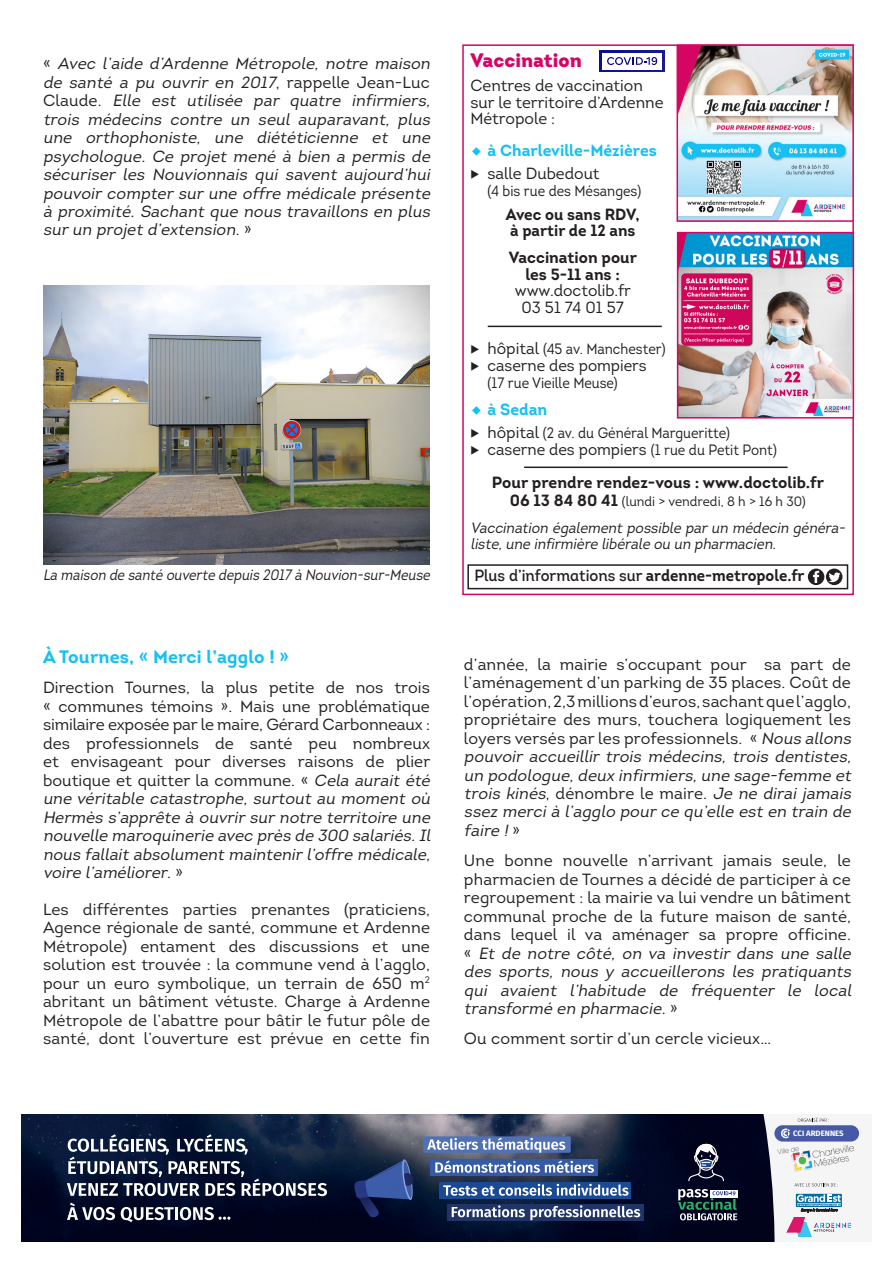
<style>
.page{position:relative;width:893px;height:1263px;background:#fff}
.page>*{position:absolute;margin:0;border:0;box-sizing:border-box;transform-origin:0 0}
.t1{font:900 19.5px "Intro";color:#d60564}
.t2{font:700 18px "Intro";letter-spacing:.01em;color:#15c0f2}
.t3{font:16.2px/18.5px "Intro";letter-spacing:.01em;color:#231f20}
.t4{font:italic 16.2px/18.5px "Intro";color:#231f20}
.t5{font:16.2px/18.5px "Intro";letter-spacing:-.01em;color:#231f20}
.t6{font:700 16.2px "Intro";color:#231f20}
.t7{font:16.2px "Intro";letter-spacing:.01em;color:#231f20;scale:.95 1}
.t8{font:16.2px "Intro Regular Alt";color:#231f20;scale:.93 1}
.t9{font:700 16.2px "Intro";color:#231f20;scale:.95 1}
.t10{font:700 16.2px "Intro";color:#15c0f2}
.t11{font:15px "Intro";color:#231f20;scale:.9 1}
.t12{font:italic 15px/16.5px "Intro";color:#231f20;scale:.94 1}
.t13{font:italic 15px "Intro";color:#231f20;scale:.89 1}
.t14{font:13.5px "Intro";color:#231f20;scale:.95 1}
.t15{font:700 7.8px "Fira Sans";color:#fff}
.s1{font-style:normal}
.s2{font-size:16.2px}
.s3{font-size:15px}
.s4{font-weight:700;font-size:16.2px}
.s5{font-family:"Intro";font-weight:700}
.s6{font-style:italic}
</style>
<div class="page">
<img style="left:21px;top:1114px;width:657px;height:128px">
<div style="left:794px;top:1114px;width:77px;height:128px;background:#f6f5f5"></div>
<div style="left:774px;top:1125px;width:85px;height:16px;background:#4658a6;border-radius:8px"></div>
<img style="left:841px;top:1145px;width:12px;height:18px">
<div style="left:795px;top:1193px;width:48px;height:15px;border:1px solid #fff"></div>
<img style="left:841px;top:1222px;width:9px;height:6px">
<svg style="left:678px;top:1114px;width:163px;height:128px"></svg>
<svg style="left:67px;top:1202px;width:48px;height:18px"></svg>
<svg style="left:121px;top:1207px;width:109px;height:15px"></svg>
<svg style="left:67px;top:1134px;width:260px;height:62px;background:#3e4a62"></svg>
<div style="left:423px;top:1136px;width:148px;height:17px;background:#5171b7;border-radius:2px"></div>
<div style="left:430px;top:1159px;width:168px;height:16px;background:#355aa8"></div>
<div style="left:439px;top:1182px;width:191px;height:16px;background:#194a93"></div>
<div style="left:447px;top:1204px;width:196px;height:16px;background:#203465"></div>
<svg style="left:427px;top:1137px;width:138px;height:16px"></svg>
<svg style="left:435px;top:1160px;width:159px;height:13px"></svg>
<svg style="left:443px;top:1184px;width:185px;height:12px"></svg>
<svg style="left:354px;top:1159px;width:59px;height:60px;background:#1e3263"></svg>
<svg style="left:452px;top:1205px;width:188px;height:15px"></svg>
<img style="left:43px;top:285px;width:387px;height:280px">
<img style="left:679px;top:47px;width:172px;height:172px">
<div style="left:676px;top:44px;width:178px;height:178px;border:2px solid #d60564"></div>
<div style="left:467px;top:564px;width:381px;height:25px;border:2px solid #231f20"></div>
<div style="left:808px;top:569px;width:16px;height:16px;background:#231f20;border-radius:50%"></div>
<svg style="left:813px;top:570px;width:6px;height:13px"></svg>
<svg style="left:826px;top:569px;width:16px;height:16px"></svg>
<svg style="left:828px;top:572px;width:12px;height:10px"></svg>
<img style="left:680px;top:235px;width:171px;height:181px">
<div style="left:677px;top:232px;width:177px;height:187px;border:2px solid #d60564"></div>
<img style="left:600px;top:51px;width:64px;height:21px">
<hr style="left:488px;top:326px;width:174px;height:1px;background:#231f20">
<hr style="left:524px;top:466px;width:264px;height:2px;background:#231f20">
<div style="left:602px;top:53px;width:60px;height:17px;background:#fff"></div>
<svg style="left:607px;top:57px;width:50px;height:8px"></svg>
<p class="t4" style="left:43px;top:55px;width:392px"><span class="s1">«</span> Avec l’aide d’Ardenne Métropole, notre maison de santé a pu ouvrir en 2017<span class="s1">, ra p p e l le J e a n - L u c C l a u d e .</span> Elle est utilisée par quatre infirmiers, trois médecins contre un seul auparavant, plus une orthophoniste, une diététicienne et une psychologue. Ce projet mené à bien a permis de sécuriser les Nouvionnais qui savent aujourd’hui pouvoir compter sur une offre médicale présente à proximité. Sachant que nous travaillons en plus surun projet d’extension<span class="s1">. »</span></p>
<p class="t1" style="left:470px;top:48px;width:113px">Vaccination</p>
<p class="t3" style="left:470px;top:76px;width:174px">Centres de vaccination</p>
<p class="t3" style="left:470px;top:93px;width:195px">sur le territoire d’Ardenne</p>
<p class="t3" style="left:470px;top:109px;width:86px">Métropole :</p>
<p class="t10" style="left:487px;top:140px;width:171px">à Charleville-Mézières</p>
<p class="t3" style="left:470px;top:165px;width:131px">◆ salle Dubedout</p>
<p class="t11" style="left:487px;top:182px;width:172px">(4 bis rue des Mésanges)</p>
<p class="t9" style="left:506px;top:204px;width:143px">Avec ou sans RDV,</p>
<p class="t9" style="left:510px;top:220px;width:133px">à partir de 12 ans</p>
<p class="t6" style="left:509px;top:247px;width:130px">Vaccination pour</p>
<p class="t6" style="left:525px;top:264px;width:96px">les 5-11 ans :</p>
<p class="t3" style="left:515px;top:282px;width:118px">www.doctolib.fr</p>
<p class="t3" style="left:521px;top:298px;width:104px">03 51 74 01 57</p>
<p class="t11" style="left:470px;top:340px;width:218px">◆ <span class="s2">hôpital</span> (45 av. Manchester)</p>
<p class="t7" style="left:470px;top:356px;width:187px">◆ caserne des pompiers</p>
<p class="t11" style="left:487px;top:373px;width:146px">(17 rue Vieille Meuse)</p>
<p class="t10" style="left:487px;top:399px;width:61px">à Sedan</p>
<p class="t11" style="left:470px;top:424px;width:290px">◆ <span class="s2">hôpital</span> (2 av. du Général Margueritte)</p>
<p class="t7" style="left:470px;top:440px;width:324px">◆ caserne des pompiers <span class="s3">(1 rue du Petit Pont)</span></p>
<p class="t6" style="left:492px;top:472px;width:334px">Pour prendre rendez-vous : www.doctolib.fr</p>
<p class="t14" style="left:510px;top:493px;width:313px"><span class="s4">06 13 84 80 41</span> (lundi &gt; vendredi, 8 h &gt; 16 h 30)</p>
<p class="t12" style="left:470px;top:519px;width:403px">Vaccination également possible parun médecin généra&shy;liste,une infirmière libérale ou un pharmacien.</p>
<p class="t13" style="left:43px;top:566px;width:440px">La maison de santé ouverte depuis 2017 à Nouvion-sur-Meuse</p>
<p class="t8" style="left:474px;top:565px;width:356px">Plus d’informations sur <span class="s5">ardenne-metropole.fr</span></p>
<p class="t2" style="left:43px;top:645px;width:248px">À Tournes, « Merci l’agglo ! »</p>
<p class="t3" style="left:43px;top:679px;width:388px">Direction Tournes, la plus petite de nos trois</p>
<p class="t5" style="left:43px;top:697px;width:388px">« communes témoins ». Mais une problématique similaire exposée par le maire, Gérard Carbonneaux :</p>
<p class="t4" style="left:43px;top:734px;width:392px"><span class="s1">des professionnels de santé peu nombreux et envisageant pour diverses raisons de plier boutique et quitter la commune. «</span> Cela aurait été une véritable catastrophe, surtout au moment où Hermès s’apprête à ouvrir sur notre territoire une nouvelle maroquinerie avec près de 300 salariés.Il nous fallait absolument maintenirl’offre médicale, voire l’améliorer<span class="s1">. »</span></p>
<p class="t3" style="left:43px;top:900px;width:388px;text-align:justify">Les différentes parties prenantes (praticiens, Agence régionale de santé, commune et Ardenne Métropole) entament des discussions et une solution est trouvée : la commune vend à l’agglo, pour un euro symbolique, un terrain de 650 m<sup>2 </sup>abritant un bâtiment vétuste. Charge à Ardenne Métropole de l’abattre pour bâtir le futur pôle de santé, dont l’ouverture est prévue en cette fin</p>
<p class="t3" style="left:464px;top:655px;width:392px">d’année, la mairie s’occupant pour sa part de l’aménagement d’un parking de 35 places. Coût de l’opération, 2,3 millions d’euros, sachant que l’agglo, propriétaire des murs, touchera logiquement les loyers versés par les professionnels. « <span class="s6">Nous allons pouvoir accueillir trois médecins, trois dentistes, un podologue,deux infirmiers,une sage-femme et trois kinés</span>, d é n o m b re le m a i re . <span class="s6">Je ne dirai jamais ssez merci à l’agglo pource qu’elle est en train de faire !</span> »</p>
<p class="t3" style="left:464px;top:852px;width:392px">Une bonne nouvelle n’arrivant jamais seule, le pharmacien de Tournes a décidé de participer à ce regroupement : la mairie va lui vendre un bâtiment communal proche de la future maison de santé, dans lequel il va aménager sa propre officine. « <span class="s6">Et de notre côté, on va investir dans une salle des sports, nous y accueillerons les pratiquants qui avaient l’habitude de fréquenter le local transformé en pharmacie</span>. »</p>
<p class="t3" style="left:464px;top:1030px;width:309px">Ou comment sortir d’un cercle vicieux…</p>
<p class="t15" style="left:793px;top:1127px;width:52px">CCI ARDENNES</p>
</div>
